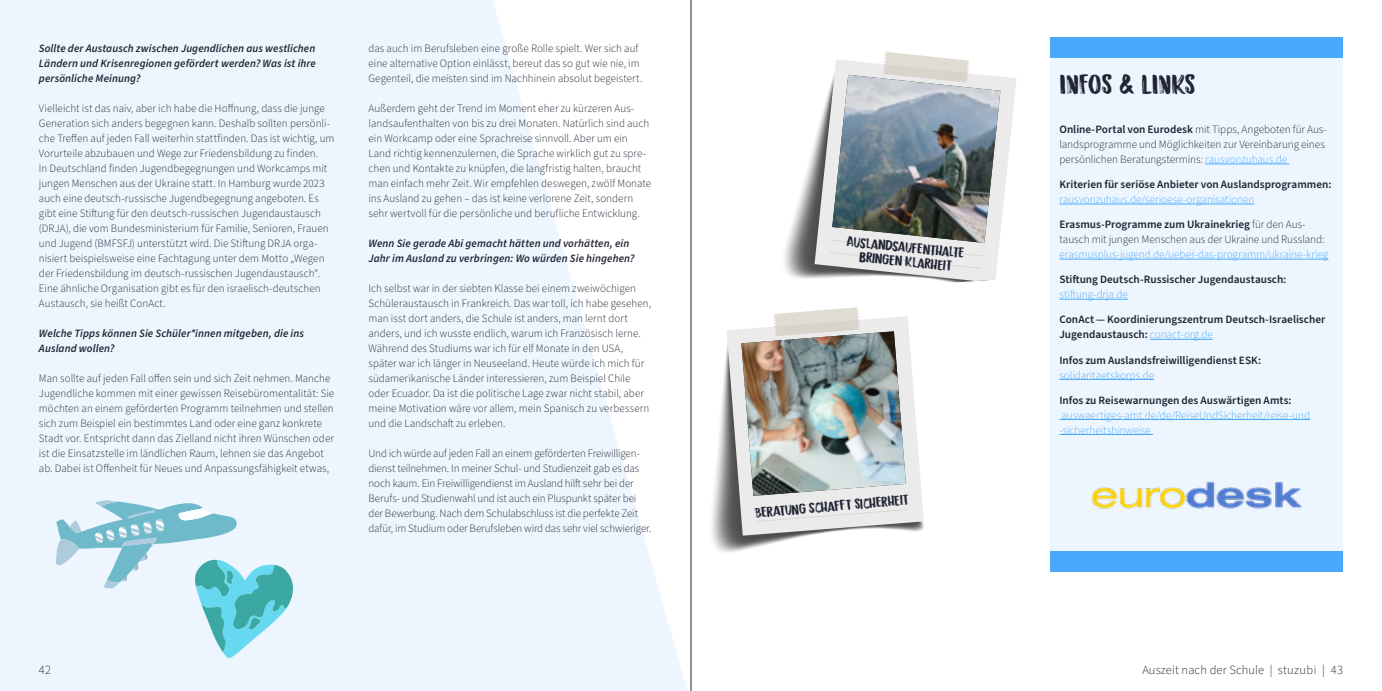
<style>
.page{position:relative;width:1382px;height:691px;background:#fff}
.page>*{position:absolute;margin:0;border:0;box-sizing:border-box;transform-origin:0 0}
.t1{font:27.5px "Starboard";color:#212433}
.t2{font:14.12px/14.1px "Starboard";color:#212433;text-align:center}
.t3{font:300 12.5px "Source Sans Pro";letter-spacing:.01em;color:#212433}
.t4{font:300 12.5px "Source Sans Pro";color:#222534}
.t5{font:300 11.25px/15px "Source Sans Pro";color:#212433}
.t6{font:italic 600 11.25px/15px "Source Sans Pro";letter-spacing:.01em;color:#212433}
.t7{font:600 11.25px/15px "Source Sans Pro";color:#212433}
.t8{font:300 11.25px/15px "Source Sans Pro";letter-spacing:-.005em;color:#4aa9fc}
.s1{font-weight:600}
.s2{color:#4aa9fc}
.s3{font-weight:300;color:#4aa9fc}
</style>
<div class="page">
<svg style="left:0;top:0;width:687px;height:691px;fill:#edf6ff"></svg>
<svg style="left:251px;top:674px;width:29px;height:3px"></svg>
<svg style="left:173px;top:475px;width:72px;height:2px"></svg>
<svg style="left:141px;top:475px;width:11px;height:2px"></svg>
<svg style="left:59px;top:475px;width:70px;height:19px"></svg>
<svg style="left:56px;top:500px;width:237px;height:158px;background:#c0e3ed"></svg>
<svg style="left:1000px;top:77px;width:17px;height:155px;fill:#f2f2f2"></svg>
<img style="left:711px;top:52px;width:289px;height:501px">
<div style="left:1050px;top:38px;width:293px;height:534px;background:#edf6ff"></div>
<hr style="left:1205px;top:164px;width:84px;height:1px;background:#4aa9fc">
<hr style="left:1059px;top:204px;width:195px;height:1px;background:#4aa9fc">
<hr style="left:1059px;top:259px;width:269px;height:1px;background:#4aa9fc">
<hr style="left:1059px;top:299px;width:69px;height:1px;background:#4aa9fc">
<hr style="left:1150px;top:339px;width:63px;height:1px;background:#4aa9fc">
<hr style="left:1059px;top:379px;width:95px;height:1px;background:#4aa9fc">
<hr style="left:1059px;top:419px;width:251px;height:1px;background:#4aa9fc">
<hr style="left:1059px;top:434px;width:94px;height:1px;background:#4aa9fc">
<div style="left:1050px;top:37px;width:293px;height:21px;background:#4aa9fc"></div>
<div style="left:1050px;top:551px;width:293px;height:21px;background:#4aa9fc"></div>
<img style="left:1091px;top:481px;width:211px;height:28px">
<hr style="left:691px;top:0;width:1px;height:691px;background:#212333">
<p class="t6" style="left:39px;top:41px;width:278px;text-align:justify">Sollte der Austausch zwischen Jugendlichen aus westlichen Ländern und Krisenregionen gefördert werden? Was ist ihre persönliche Meinung?</p>
<p class="t5" style="left:39px;top:101px;width:297px">Vielleicht ist das naiv, aber ich habe die Hoffnung, dass die junge Generation sich anders begegnen kann. Deshalb sollten persönli&shy;che Treffen auf jeden Fall weiterhin stattfinden. Das ist wichtig, um Vorurteile abzubauen und Wege zur Friedensbildung zu finden.<br>In Deutschland finden Jugendbegegnungen und Workcamps mit jungen Menschen aus der Ukraine statt. In Hamburg wurde 2023 auch eine deutsch-russische Jugendbegegnung angeboten. Es gibt eine Stiftung für den deutsch-russischen Jugendaustausch (DRJA), die vom Bundesministerium für Familie, Senioren, Frauen und Jugend (BMFSFJ) unterstützt wird. Die Stiftung DRJA orga&shy;nisiert beispielsweise eine Fachtagung unter dem Motto „Wegen der Friedensbildung im deutsch-russischen Jugendaustausch“.<br>Eine ähnliche Organisation gibt es für den israelisch-deutschen Austausch, sie heißt ConAct.</p>
<p class="t6" style="left:39px;top:326px;width:267px">Welche Tipps können Sie Schüler*innen mitgeben, die ins<br>Ausland wollen?</p>
<p class="t5" style="left:39px;top:371px;width:297px">Man sollte auf jeden Fall offen sein und sich Zeit nehmen. Manche Jugendliche kommen mit einer gewissen Reisebüromentalität: Sie möchten an einem geförderten Programm teilnehmen und stellen sich zum Beispiel ein bestimmtes Land oder eine ganz konkrete Stadt vor. Entspricht dann das Zielland nicht ihren Wünschen oder ist die Einsatzstelle im ländlichen Raum, lehnen sie das Angebot ab. Dabei ist Offenheit für Neues und Anpassungsfähigkeit etwas,</p>
<p class="t5" style="left:369px;top:41px;width:275px">das auch im Berufsleben eine große Rolle spielt. Wer sich auf eine alternative Option einlässt, bereut das so gut wie nie, im<br>Gegenteil, die meisten sind im Nachhinein absolut begeistert.</p>
<p class="t5" style="left:369px;top:101px;width:284px">Außerdem geht der Trend im Moment eher zu kürzeren Aus&shy;landsaufenthalten von bis zu drei Monaten. Natürlich sind auch ein Workcamp oder eine Sprachreise sinnvoll. Aber um ein Land richtig kennenzulernen, die Sprache wirklich gut zu spre&shy;chen und Kontakte zu knüpfen, die langfristig halten, braucht man einfach mehr Zeit. Wir empfehlen deswegen, zwölf Monate ins Ausland zu gehen – das ist keine verlorene Zeit, sondern sehr wertvoll für die persönliche und berufliche Entwicklung.</p>
<p class="t6" style="left:369px;top:236px;width:267px">Wenn Sie gerade Abi gemacht hätten und vorhätten, ein<br>Jahr im Ausland zu verbringen: Wo würden Sie hingehen?</p>
<p class="t5" style="left:369px;top:281px;width:284px">Ich selbst war in der siebten Klasse bei einem zweiwöchigen Schüleraustausch in Frankreich. Das war toll, ich habe gesehen, man isst dort anders, die Schule ist anders, man lernt dort anders, und ich wusste endlich, warum ich Französisch lerne.<br>Während des Studiums war ich für elf Monate in den USA, später war ich länger in Neuseeland. Heute würde ich mich für südamerikanische Länder interessieren, zum Beispiel Chile oder Ecuador. Da ist die politische Lage zwar nicht stabil, aber meine Motivation wäre vor allem, mein Spanisch zu verbessern und die Landschaft zu erleben.</p>
<p class="t5" style="left:369px;top:446px;width:284px">Und ich würde auf jeden Fall an einem geförderten Freiwilligen&shy;dienst teilnehmen. In meiner Schul- und Studienzeit gab es das noch kaum. Ein Freiwilligendienst im Ausland hilft sehr bei der Berufs- und Studienwahl und ist auch ein Pluspunkt später bei der Bewerbung. Nach dem Schulabschluss ist die perfekte Zeit dafür, im Studium oder Berufsleben wird das sehr viel schwieriger.</p>
<p class="t2" style="left:847px;top:234px;width:120px;rotate:6deg">Auslandsaufenthalte bringen Klarheit</p>
<p class="t2" style="left:754px;top:506px;width:156px;rotate:-5deg">Beratung schafft Sicherheit</p>
<h1 class="t1" style="left:1059px;top:69px;width:137px">INFOS &amp; LINKS</h1>
<p class="t5" style="left:1059px;top:122px;width:269px"><span class="s1">Online-Portal von Eurodesk</span> mit Tipps, Angeboten für Aus&shy;landsprogramme und Möglichkeiten zur Vereinbarung eines persönlichen Beratungstermins: <span class="s2">rausvonzuhaus.de</span></p>
<p class="t7" style="left:1059px;top:177px;width:274px">Kriterien für seriöse Anbieter von Auslandsprogrammen:</p>
<p class="t8" style="left:1059px;top:192px;width:197px">rausvonzuhaus.de/serioese-organisationen</p>
<p class="t5" style="left:1059px;top:217px;width:267px"><span class="s1">Erasmus-Programme zum Ukrainekrieg</span> für den Aus&shy;tausch mit jungen Menschen aus der Ukraine und Russland:</p>
<p class="t8" style="left:1059px;top:247px;width:270px">erasmusplus-jugend.de/ueber-das-programm/ukraine-krieg</p>
<p class="t7" style="left:1059px;top:272px;width:229px">Stiftung Deutsch-Russischer Jugendaustausch:</p>
<p class="t8" style="left:1059px;top:287px;width:70px">stiftung-drja.de</p>
<p class="t7" style="left:1059px;top:313px;width:267px">ConAct — Koordinierungszentrum Deutsch-Israelischer<br>Jugendaustausch: <span class="s3">conact-org.de</span></p>
<p class="t7" style="left:1059px;top:353px;width:203px">Infos zum Auslandsfreiwilligendienst ESK:</p>
<p class="t8" style="left:1059px;top:368px;width:96px">solidaritaetskorps.de</p>
<p class="t7" style="left:1059px;top:393px;width:234px">Infos zu Reisewarnungen des Auswärtigen Amts:</p>
<p class="t8" style="left:1059px;top:408px;width:252px">auswaertiges-amt.de/de/ReiseUndSicherheit/reise-und -sicherheitshinweise</p>
<p class="t3" style="left:1142px;top:662px;width:184px">Auszeit nach der Schule | stuzubi |</p>
<p class="t4" style="left:39px;top:662px;width:14px">42</p>
<p class="t4" style="left:1331px;top:662px;width:14px">43</p>
</div>
